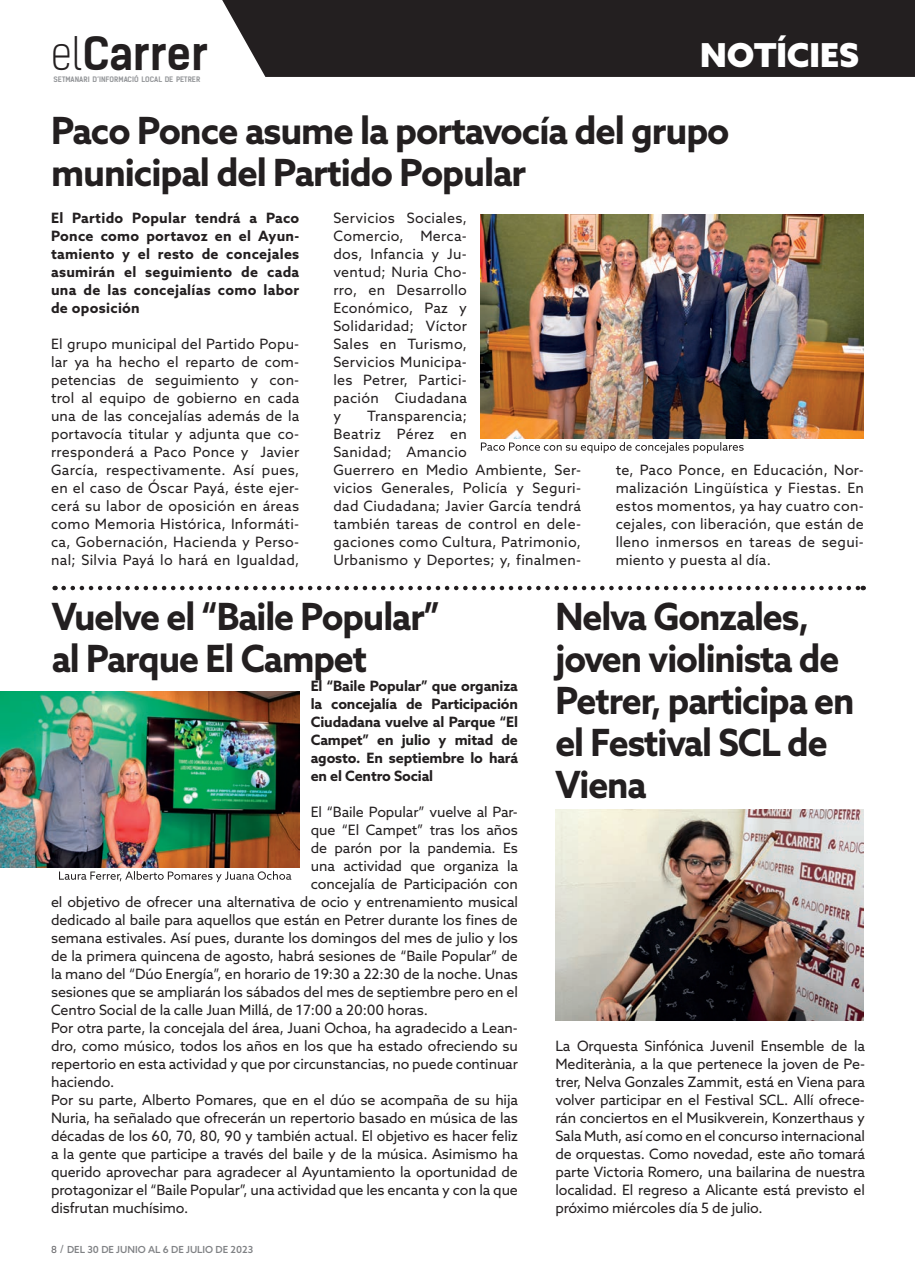
<style>
.page{position:relative;width:915px;height:1276px;background:#fff}
.page>*{position:absolute;margin:0;border:0;box-sizing:border-box;transform-origin:0 0}
.t1{font:700 43.95px "Kelson Sans";color:#231f20}
.t2{font:700 37.5px/42px "Azo Sans";letter-spacing:-.03em;color:#231f20;scale:.95 1}
.t3{font:700 37.5px/42px "Azo Sans";letter-spacing:-.03em;color:#231f20}
.t4{font:900 33px "Azo Sans";color:#fff}
.t5{font:14.25px/18px "Azo Sans";letter-spacing:-.01em;color:#231f20;text-align:justify}
.t6{font:700 14.25px/18px "Azo Sans";color:#231f20;text-align:justify}
.t7{font:14.25px/18px "Azo Sans";letter-spacing:.02em;color:#231f20}
.t8{font:500 9.75px "Azo Sans";color:#808285}
.t9{font:700 7.2px "Kelson Sans";color:#939598}
.s1{font-weight:300}
.s2{font-weight:400;color:#636366}
.s3{font-family:"Kelson Sans";font-weight:400;font-size:10.5px}
</style>
<div class="page">
<div style="left:222px;top:0;width:692px;height:77px;background:#231f20"></div>
<svg style="left:64px;top:586px;width:799px;height:4px"></svg>
<img style="left:480px;top:215px;width:383px;height:224px">
<img style="left:0;top:691px;width:299px;height:176px">
<img style="left:555px;top:809px;width:308px;height:212px">
<svg style="left:480px;top:442px;width:263px;height:11px"></svg>
<svg style="left:59px;top:871px;width:232px;height:11px"></svg>
<h1 class="t1" style="left:51px;top:27px;width:159px"><span class="s1">el</span>Carrer</h1>
<h3 class="t4" style="left:700px;top:33px;width:160px">NOTÍCIES</h3>
<p class="t9" style="left:54px;top:75px;width:148px">SETMANARI D’INFORMACIÓ LOCAL DE PETRER</p>
<h2 class="t3" style="left:51px;top:109px;width:679px">Paco Ponce asume la portavocía del grupo municipal del Partido Popular</h2>
<p class="t6" style="left:51px;top:208px;width:250px">El Partido Popular tendrá a Paco Ponce como portavoz en el Ayun&shy;tamiento y el resto de concejales asumirán el seguimiento de cada una de las concejalías como labor de oposición</p>
<p class="t5" style="left:51px;top:335px;width:250px">El grupo municipal del Partido Popu&shy;lar ya ha hecho el reparto de com&shy;petencias de seguimiento y con&shy;trol al equipo de gobierno en cada una de las concejalías además de la portavocía titular y adjunta que co&shy;rresponderá a Paco Ponce y Javier García, respectivamente. Así pues, en el caso de Óscar Payá, éste ejer&shy;cerá su labor de oposición en áreas como Memoria Histórica, Informáti&shy;ca, Gobernación, Hacienda y Perso&shy;nal; Silvia Payá lo hará en Igualdad,</p>
<p class="t5" style="left:333px;top:209px;width:135px">Servicios Sociales, Comercio, Merca&shy;dos, Infancia y Ju&shy;ventud; Nuria Cho&shy;rro, en Desarrollo Económico, Paz y Solidaridad; Víctor Sales en Turismo, Servicios Municipa&shy;les Petrer, Partici&shy;pación Ciudadana y</p>
<p class="t7" style="left:333px;top:407px;width:249px;text-indent:34px">Transparencia;<br>Beatriz Pérez en<br>Sanidad; Amancio<br>Guerrero en Medio Ambiente, Ser&shy;vicios Generales, Policía y Seguri&shy;dad Ciudadana; Javier García tendrá también tareas de control en dele&shy;gaciones como Cultura, Patrimonio,<br>Urbanismo y Deportes; y, finalmen-</p>
<p class="t5" style="left:615px;top:460px;width:250px">te, Paco Ponce, en Educación, Nor&shy;malización Lingüística y Fiestas. En estos momentos, ya hay cuatro con&shy;cejales, con liberación, que están de lleno inmersos en tareas de segui&shy;miento y puesta al día.</p>
<h2 class="t2" style="left:555px;top:595px;width:316px">Nelva Gonzales, joven violinista de<br>Petrer, participa en el Festival SCL de<br>Viena</h2>
<h2 class="t2" style="left:52px;top:595px;width:410px">Vuelve el “Baile Popular” al Parque El Campet</h2>
<p class="t6" style="left:311px;top:676px;width:209px">El “Baile Popular” que organiza la concejalía de Participación Ciudadana vuelve al Parque “El Campet” en julio y mitad de agosto. En septiembre lo hará en el Centro Social</p>
<p class="t5" style="left:311px;top:803px;width:208px">El “Baile Popular” vuelve al Par-</p>
<p class="t5" style="left:311px;top:821px;width:208px">que “El Campet” tras los años</p>
<p class="t5" style="left:311px;top:839px;width:209px">de parón por la pandemia. Es</p>
<p class="t5" style="left:311px;top:857px;width:209px">una actividad que organiza la</p>
<p class="t5" style="left:311px;top:875px;width:209px">concejalía de Participación con</p>
<p class="t5" style="left:51px;top:893px;width:468px">el objetivo de ofrecer una alternativa de ocio y entrenamiento musical</p>
<p class="t5" style="left:51px;top:911px;width:468px">dedicado al baile para aquellos que están en Petrer durante los fines de</p>
<p class="t5" style="left:51px;top:929px;width:468px">semana estivales. Así pues, durante los domingos del mes de julio y los</p>
<p class="t5" style="left:51px;top:947px;width:468px">de la primera quincena de agosto, habrá sesiones de “Baile Popular” de</p>
<p class="t5" style="left:51px;top:965px;width:468px">la mano del “Dúo Energía”, en horario de 19:30 a 22:30 de la noche. Unas</p>
<p class="t5" style="left:51px;top:983px;width:468px">sesiones que se ampliarán los sábados del mes de septiembre pero en el</p>
<p class="t5" style="left:51px;top:1000px;width:378px">Centro Social de la calle Juan Millá, de 17:00 a 20:00 horas.</p>
<p class="t5" style="left:51px;top:1018px;width:468px">Por otra parte, la concejala del área, Juani Ochoa, ha agradecido a Lean-</p>
<p class="t5" style="left:51px;top:1036px;width:468px">dro, como músico, todos los años en los que ha estado ofreciendo su</p>
<p class="t5" style="left:51px;top:1054px;width:468px">repertorio en esta actividad y que por circunstancias, no puede continuar</p>
<p class="t5" style="left:51px;top:1072px;width:65px">haciendo.</p>
<p class="t5" style="left:51px;top:1090px;width:468px">Por su parte, Alberto Pomares, que en el dúo se acompaña de su hija</p>
<p class="t5" style="left:51px;top:1108px;width:468px">Nuria, ha señalado que ofrecerán un repertorio basado en música de las</p>
<p class="t5" style="left:51px;top:1126px;width:468px">décadas de los 60, 70, 80, 90 y también actual. El objetivo es hacer feliz</p>
<p class="t5" style="left:51px;top:1144px;width:468px">a la gente que participe a través del baile y de la música. Asimismo ha</p>
<p class="t5" style="left:51px;top:1162px;width:468px">querido aprovechar para agradecer al Ayuntamiento la oportunidad de</p>
<p class="t5" style="left:51px;top:1180px;width:468px">protagonizar el “Baile Popular”, una actividad que les encanta y con la que</p>
<p class="t5" style="left:51px;top:1198px;width:139px">disfrutan muchísimo.</p>
<p class="t5" style="left:555px;top:1037px;width:311px">La Orquesta Sinfónica Juvenil Ensemble de la Mediterània, a la que pertenece la joven de Pe&shy;trer, Nelva Gonzales Zammit, está en Viena para volver participar en el Festival SCL. Allí ofrece&shy;rán conciertos en el Musikverein, Konzerthaus y Sala Muth, así como en el concurso internacional de orquestas. Como novedad, este año tomará parte Victoria Romero, una bailarina de nuestra localidad. El regreso a Alicante está previsto el próximo miércoles día 5 de julio.</p>
<p class="t8" style="left:51px;top:1243px;width:204px"><span class="s2">8</span> <span class="s3">/</span> DEL 30 DE JUNIO AL 6 DE JULIO DE 2023</p>
</div>
